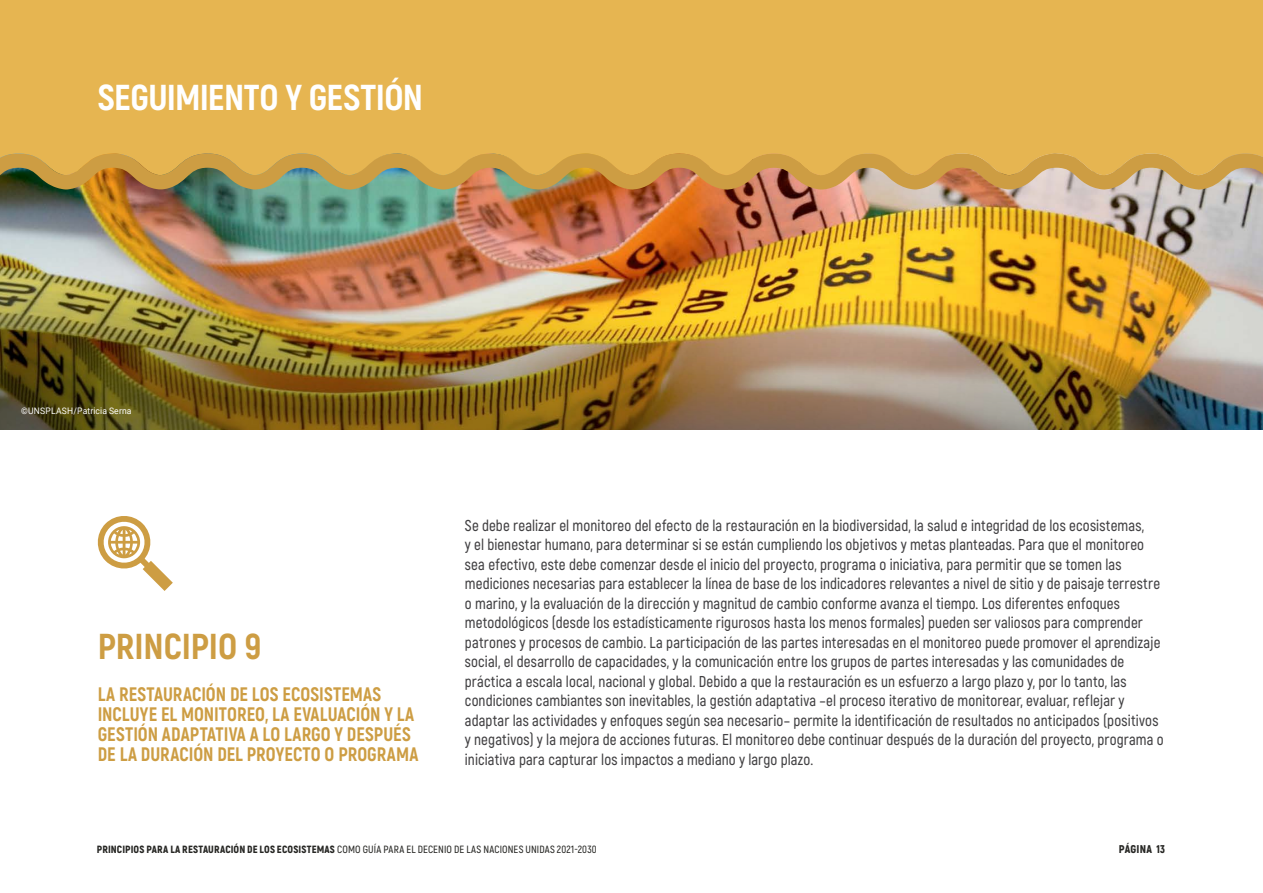
<style>
.page{position:relative;width:1263px;height:893px;background:#fff}
.page>*{position:absolute;margin:0;border:0;box-sizing:border-box;transform-origin:0 0}
.t1{font:800 36px "Akrobat";letter-spacing:-.015em;color:#fff}
.t2{font:800 36px "Akrobat";color:#cd9d43}
.t3{font:800 19.5px/20px "Akrobat";color:#cd9d43;scale:.95 1}
.t4{font:600 15.75px/19.5px "Akrobat";letter-spacing:.005em;color:#414042;scale:.95 1}
.t5{font:900 11.25px "Akrobat";letter-spacing:.02em;color:#272724}
.t6{font:600 10.5px "Akrobat";letter-spacing:.015em;color:#272724}
.t7{font:9px "Roboto";letter-spacing:.02em;color:#fff;scale:.95 1}
.s1{font-weight:900}
</style>
<div class="page">
<img style="left:0;top:190px;width:1263px;height:52px">
<img style="left:0;top:175px;width:1263px;height:15px">
<svg style="left:0;top:0;width:1263px;height:175px;background:#e3b250"></svg>
<svg style="left:97px;top:516px;width:76px;height:75px"></svg>
<img style="left:0;top:242px;width:1263px;height:187px">
<h1 class="t1" style="left:98px;top:75px;width:327px">SEGUIMIENTO Y GESTIÓN</h1>
<p class="t7" style="left:21px;top:404px;width:118px">©UNSPLASH/Patricia Serna</p>
<h1 class="t2" style="left:98px;top:624px;width:165px">PRINCIPIO 9</h1>
<p class="t3" style="left:98px;top:684px;width:339px">LA RESTAURACIÓN DE LOS ECOSISTEMAS INCLUYE EL MONITOREO, LA EVALUACIÓN Y LA GESTIÓN ADAPTATIVA A LO LARGO Y DESPUÉS DE LA DURACIÓN DEL PROYECTO O PROGRAMA</p>
<p class="t4" style="left:465px;top:515px;width:737px">Se debe realizar el monitoreo del efecto de la restauración en la biodiversidad, la salud e integridad de los ecosistemas,<br>y el bienestar humano, para determinar si se están cumpliendo los objetivos y metas planteadas. Para que el monitoreo sea efectivo, este debe comenzar desde el inicio del proyecto, programa o iniciativa, para permitir que se tomen las mediciones necesarias para establecer la línea de base de los indicadores relevantes a nivel de sitio y de paisaje terrestre o marino, y la evaluación de la dirección y magnitud de cambio conforme avanza el tiempo. Los diferentes enfoques metodológicos (desde los estadísticamente rigurosos hasta los menos formales) pueden ser valiosos para comprender patrones y procesos de cambio. La participación de las partes interesadas en el monitoreo puede promover el aprendizaje social, el desarrollo de capacidades, y la comunicación entre los grupos de partes interesadas y las comunidades de práctica a escala local, nacional y global. Debido a que la restauración es un esfuerzo a largo plazo y, por lo tanto, las condiciones cambiantes son inevitables, la gestión adaptativa –el proceso iterativo de monitorear, evaluar, reflejar y adaptar las actividades y enfoques según sea necesario– permite la identificación de resultados no anticipados (positivos y negativos) y la mejora de acciones futuras. El monitoreo debe continuar después de la duración del proyecto, programa o iniciativa para capturar los impactos a mediano y largo plazo.</p>
<p class="t6" style="left:97px;top:843px;width:501px"><span class="s1">PRINCIPIOS PARA LA RESTAURACIÓN DE LOS ECOSISTEMAS</span> COMO GUÍA PARA EL DECENIO DE LAS NACIONES UNIDAS 2021-2030</p>
<p class="t5" style="left:1119px;top:842px;width:48px">PÁGINA 13</p>
</div>
